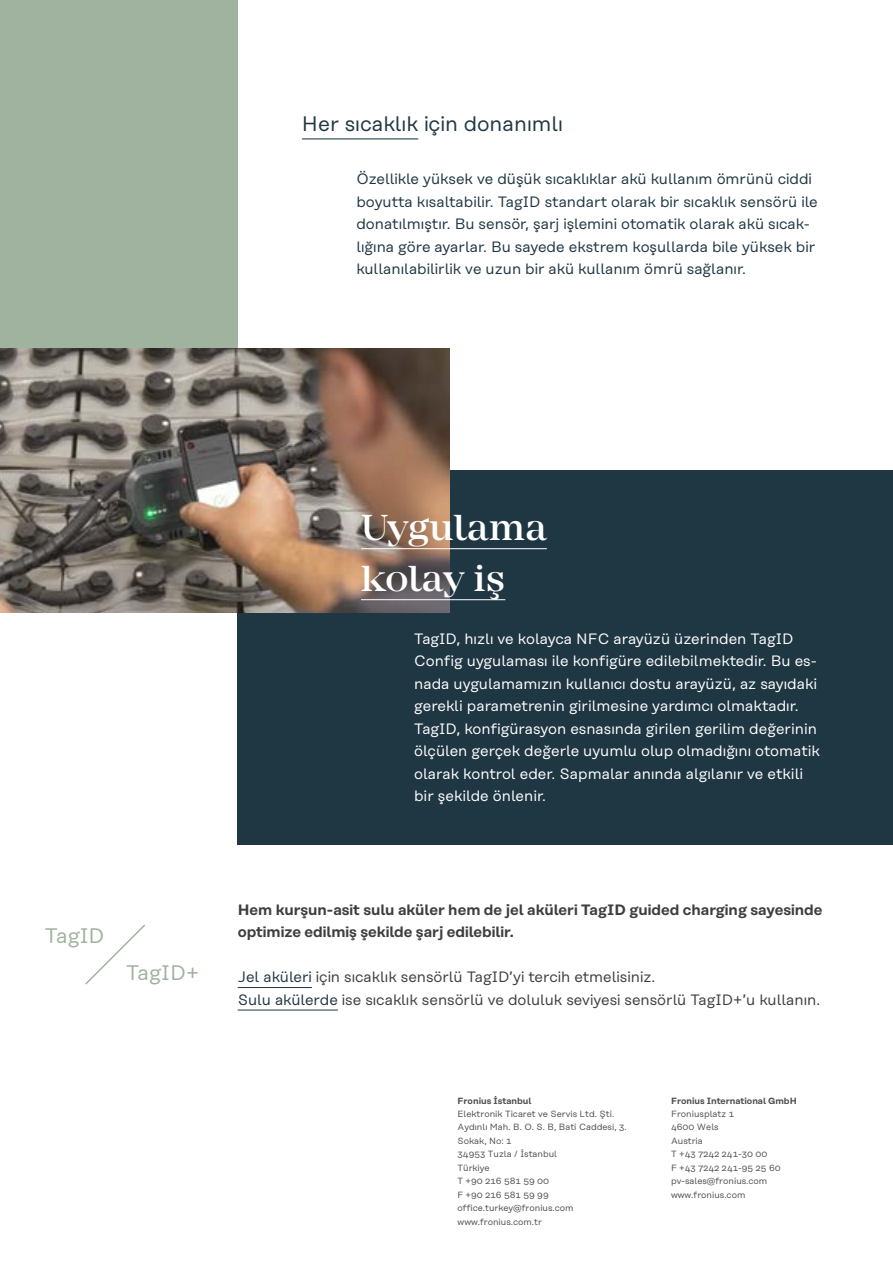
<style>
.page{position:relative;width:893px;height:1263px;background:#fff}
.page>*{position:absolute;margin:0;border:0;box-sizing:border-box;transform-origin:0 0}
.t1{font:500 37.5px/51px "Mirador";color:#fff}
.t2{font:21px "Rational Text";color:#1f3643}
.t3{font:21px "Rational Text";color:#9fb39e}
.t4{font:15px/22.5px "Rational Text";color:#fff}
.t5{font:15px/22.5px "Rational Text";color:#1f3643}
.t6{font:15px/22.5px "Rational Text";color:#3e3e3f}
.t7{font:600 15px/22.5px "Rational Text";color:#3e3e3f}
.t8{font:9px/13.5px "Rational Text";color:#4b4c4d}
.t9{font:600 9px "Rational Text";color:#4b4c4d}
.s1{color:#1f3643}
</style>
<div class="page">
<div style="left:0;top:0;width:238px;height:429px;background:#9fb39e"></div>
<hr style="left:302px;top:138px;width:116px;height:1px;background:#1f3643">
<div style="left:238px;top:471px;width:655px;height:374px;background:#1f3643"></div>
<img style="left:0;top:349px;width:449px;height:264px">
<hr style="left:361px;top:548px;width:186px;height:1px;background:#fff">
<hr style="left:361px;top:599px;width:144px;height:1px;background:#fff">
<hr style="left:238px;top:987px;width:74px;height:1px;background:#1f3643">
<hr style="left:238px;top:1010px;width:100px;height:1px;background:#1f3643">
<svg style="left:85px;top:924px;width:60px;height:61px"></svg>
<h2 class="t2" style="left:302px;top:112px;width:263px">Her sıcaklık için donanımlı</h2>
<p class="t5" style="left:356px;top:168px;width:463px">Özellikle yüksek ve düşük sıcaklıklar akü kullanım ömrünü ciddi boyutta kısaltabilir. TagID standart olarak bir sıcaklık sensörü ile donatılmıştır. Bu sensör, şarj işlemini otomatik olarak akü sıcak&shy;lığına göre ayarlar. Bu sayede ekstrem koşullarda bile yüksek bir kullanılabilirlik ve uzun bir akü kullanım ömrü sağlanır.</p>
<h2 class="t3" style="left:45px;top:924px;width:62px">TagID</h2>
<h2 class="t3" style="left:126px;top:960px;width:75px">TagID+</h2>
<h1 class="t1" style="left:361px;top:502px;width:187px">Uygulama kolay iş</h1>
<p class="t4" style="left:414px;top:627px;width:407px">TagID, hızlı ve kolayca NFC arayüzü üzerinden TagID Config uygulaması ile konfigüre edilebilmektedir. Bu es&shy;nada uygulamamızın kullanıcı dostu arayüzü, az sayıdaki gerekli parametrenin girilmesine yardımcı olmaktadır.<br>TagID, konfigürasyon esnasında girilen gerilim değerinin ölçülen gerçek değerle uyumlu olup olmadığını otomatik olarak kontrol eder. Sapmalar anında algılanır ve etkili bir şekilde önlenir.</p>
<p class="t7" style="left:238px;top:898px;width:586px">Hem kurşun-asit sulu aküler hem de jel aküleri TagID guided charging sayesinde optimize edilmiş şekilde şarj edilebilir.</p>
<p class="t6" style="left:238px;top:966px;width:584px"><span class="s1">Jel aküleri</span> için sıcaklık sensörlü TagID’yi tercih etmelisiniz.<br><span class="s1">Sulu akülerde</span> ise sıcaklık sensörlü ve doluluk seviyesi sensörlü TagID+’u kullanın.</p>
<p class="t9" style="left:458px;top:1095px;width:75px">Fronius İstanbul</p>
<p class="t8" style="left:458px;top:1107px;width:171px">Elektronik Ticaret ve Servis Ltd. Şti.<br>Aydınlı Mah. B. O. S. B, Bati Caddesi, 3.<br>Sokak, No: 1<br>34953 Tuzla / İstanbul<br>Türkiye<br>T +90 216 581 59 00<br>F +90 216 581 59 99 office.turkey@fronius.com www.fronius.com.tr</p>
<p class="t9" style="left:671px;top:1095px;width:127px">Fronius International GmbH</p>
<p class="t8" style="left:671px;top:1107px;width:111px">Froniusplatz 1<br>4600 Wels<br>Austria<br>T +43 7242 241-30 00<br>F +43 7242 241-95 25 60 pv-sales@fronius.com www.fronius.com</p>
</div>
